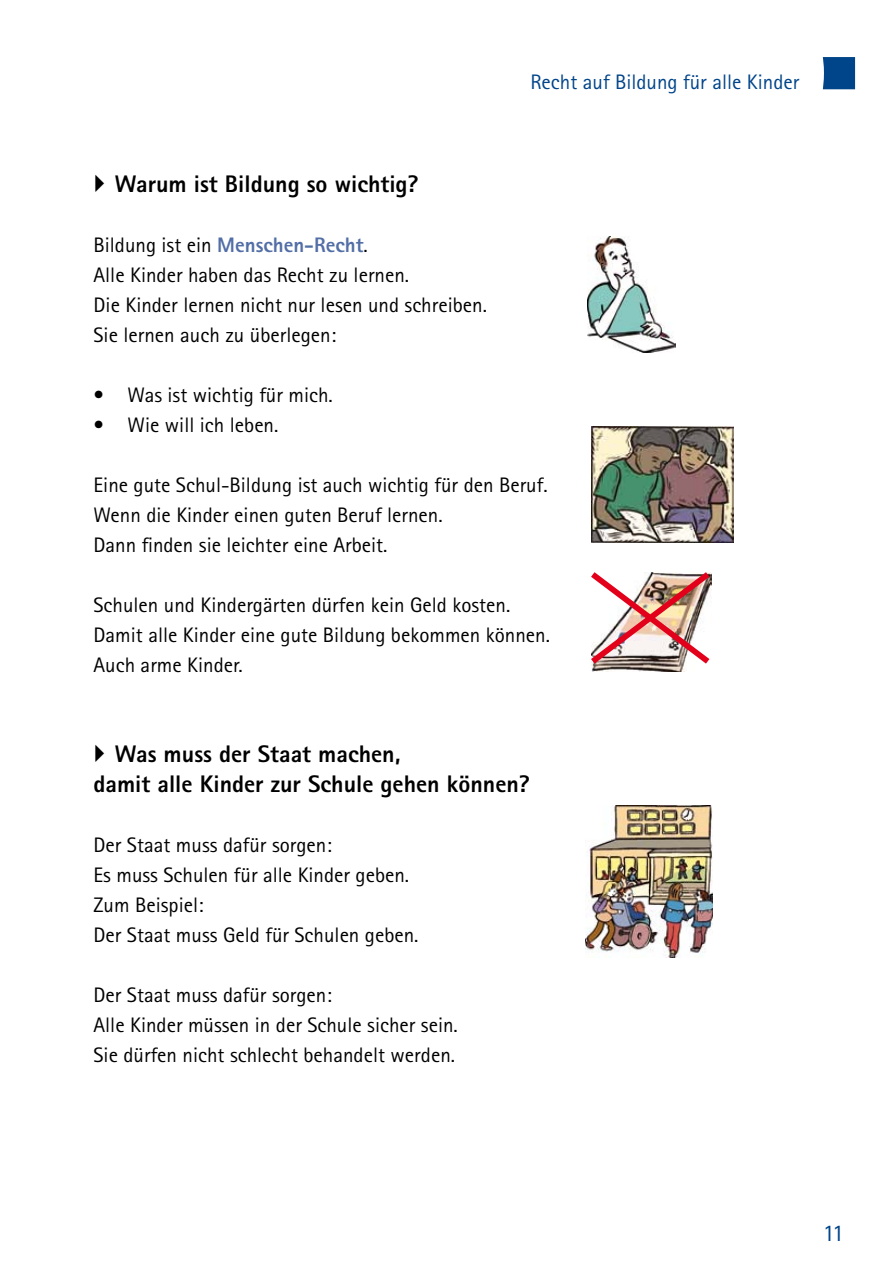
<style>
.page{position:relative;width:893px;height:1263px;background:#fff}
.page>*{position:absolute;margin:0;border:0;box-sizing:border-box;transform-origin:0 0}
.t1{font:800 24px/30px "Rotis Sans Serif Std";color:#000}
.t2{font:24px "Rotis Sans Serif Std";color:#004489}
.t3{font:21px/30px "Rotis Sans Serif Std";color:#000}
.t4{font:21px "Rotis Sans Serif Std";color:#004489}
.s1{font-weight:800;color:#526ea6}
</style>
<div class="page">
<svg style="left:823px;top:57px;width:32px;height:32px"></svg>
<img style="left:588px;top:237px;width:87px;height:115px">
<img style="left:592px;top:669px;width:95px;height:3px">
<img style="left:591px;top:572px;width:121px;height:97px">
<img style="left:586px;top:806px;width:126px;height:152px">
<img style="left:591px;top:426px;width:142px;height:116px">
<h2 class="t1" style="left:115px;top:168px;width:305px">Warum ist Bildung so wichtig?</h2>
<p class="t3" style="left:94px;top:229px;width:395px">Bildung ist ein <span class="s1">Menschen-Recht</span>.<br>Alle Kinder haben das Recht zu lernen.<br>Die Kinder lernen nicht nur lesen und schreiben.<br>Sie lernen auch zu überlegen:</p>
<p class="t3" style="left:94px;top:379px;width:241px">• Was ist wichtig für mich.</p>
<p class="t3" style="left:94px;top:409px;width:186px">• Wie will ich leben.</p>
<p class="t4" style="left:530px;top:70px;width:271px">Recht auf Bildung für alle Kinder</p>
<p class="t3" style="left:94px;top:469px;width:456px">Eine gute Schul-Bildung ist auch wichtig für den Beruf.<br>Wenn die Kinder einen guten Beruf lernen.<br>Dann finden sie leichter eine Arbeit.</p>
<p class="t3" style="left:94px;top:589px;width:458px">Schulen und Kindergärten dürfen kein Geld kosten.<br>Damit alle Kinder eine gute Bildung bekommen können.<br>Auch arme Kinder.</p>
<h2 class="t1" style="left:94px;top:738px;width:438px;text-indent:21px">Was muss der Staat machen,<br>damit alle Kinder zur Schule gehen können?</h2>
<p class="t3" style="left:94px;top:829px;width:326px">Der Staat muss dafür sorgen:<br>Es muss Schulen für alle Kinder geben.<br>Zum Beispiel:<br>Der Staat muss Geld für Schulen geben.</p>
<p class="t3" style="left:94px;top:979px;width:366px">Der Staat muss dafür sorgen:<br>Alle Kinder müssen in der Schule sicher sein.<br>Sie dürfen nicht schlecht behandelt werden.</p>
<p class="t2" style="left:823px;top:1219px;width:23px">11</p>
</div>
